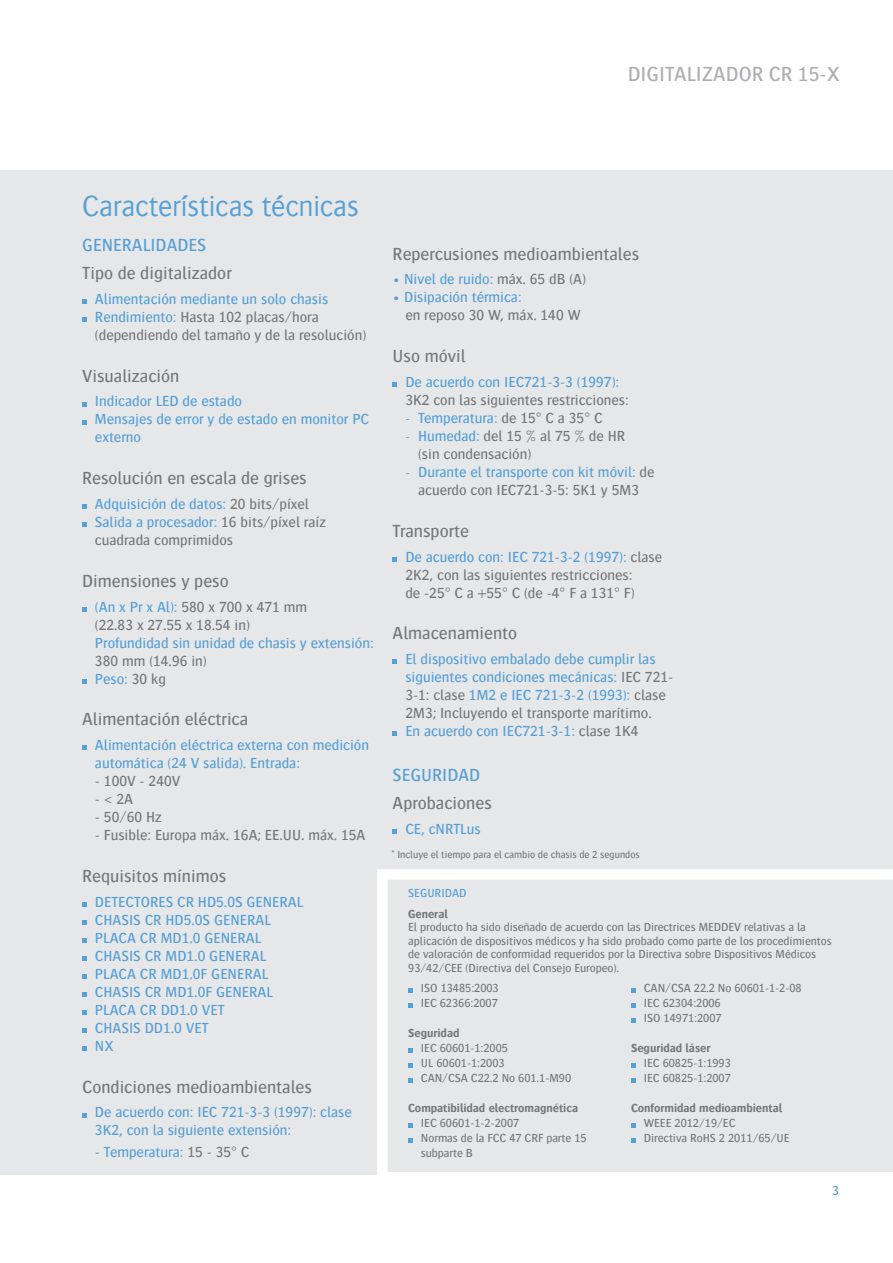
<style>
.page{position:relative;width:893px;height:1263px;background:#fff}
.page>*{position:absolute;margin:0;border:0;box-sizing:border-box;transform-origin:0 0}
.t1{font:300 30px "Bosis For Agfa";letter-spacing:-.005em;color:#56a0d5}
.t2{font:500 21px "Bosis For Agfa";color:#aeafb3}
.t3{font:500 18px "Bosis For Agfa";color:#76787b}
.t4{font:500 18px "Bosis For Agfa";color:#56a0d5}
.t5{font:500 15px/18px "Bosis For Agfa";color:#56a0d5}
.t6{font:500 15px/18px "Bosis For Agfa";color:#76787b}
.t7{font:500 13.5px "Bosis For Agfa";color:#56a0d5}
.t8{font:500 12px/15px "Bosis For Agfa";letter-spacing:-.005em;color:#76787b}
.t9{font:700 12px "Bosis For Agfa";letter-spacing:-.005em;color:#76787b}
.t10{font:500 12px "Bosis For Agfa";color:#56a0d5}
.t11{font:500 10.5px "Bosis For Agfa";color:#76787b}
.s1{color:#56a0d5}
.s2{color:#76787b}
.s3{font-size:13.5px}
.s4{font-size:13.5px;color:#56a0d5}
</style>
<div class="page">
<div style="left:0;top:170px;width:893px;height:1004px;background:#e6e7e9"></div>
<svg style="left:82px;top:299px;width:5px;height:5px"></svg>
<svg style="left:82px;top:317px;width:5px;height:5px"></svg>
<svg style="left:82px;top:402px;width:5px;height:4px"></svg>
<svg style="left:82px;top:420px;width:5px;height:4px"></svg>
<svg style="left:82px;top:504px;width:5px;height:5px"></svg>
<svg style="left:82px;top:522px;width:5px;height:5px"></svg>
<svg style="left:82px;top:607px;width:5px;height:4px"></svg>
<svg style="left:82px;top:679px;width:5px;height:4px"></svg>
<svg style="left:82px;top:746px;width:5px;height:4px"></svg>
<svg style="left:82px;top:902px;width:5px;height:5px"></svg>
<svg style="left:82px;top:920px;width:5px;height:5px"></svg>
<svg style="left:82px;top:938px;width:5px;height:5px"></svg>
<svg style="left:82px;top:956px;width:5px;height:5px"></svg>
<svg style="left:82px;top:974px;width:5px;height:5px"></svg>
<svg style="left:82px;top:992px;width:5px;height:5px"></svg>
<svg style="left:82px;top:1010px;width:5px;height:5px"></svg>
<svg style="left:82px;top:1028px;width:5px;height:5px"></svg>
<svg style="left:82px;top:1046px;width:5px;height:5px"></svg>
<svg style="left:82px;top:1113px;width:5px;height:4px"></svg>
<svg style="left:393px;top:382px;width:4px;height:5px"></svg>
<svg style="left:393px;top:557px;width:4px;height:4px"></svg>
<svg style="left:393px;top:660px;width:4px;height:4px"></svg>
<svg style="left:393px;top:732px;width:4px;height:4px"></svg>
<svg style="left:393px;top:829px;width:4px;height:5px"></svg>
<svg style="left:377px;top:869px;width:516px;height:305px"></svg>
<svg style="left:408px;top:988px;width:5px;height:4px"></svg>
<svg style="left:408px;top:1003px;width:5px;height:4px"></svg>
<svg style="left:408px;top:1048px;width:5px;height:4px"></svg>
<svg style="left:408px;top:1063px;width:5px;height:4px"></svg>
<svg style="left:408px;top:1078px;width:5px;height:4px"></svg>
<svg style="left:408px;top:1123px;width:5px;height:4px"></svg>
<svg style="left:408px;top:1138px;width:5px;height:4px"></svg>
<svg style="left:631px;top:988px;width:5px;height:4px"></svg>
<svg style="left:631px;top:1003px;width:5px;height:4px"></svg>
<svg style="left:631px;top:1018px;width:5px;height:4px"></svg>
<svg style="left:631px;top:1063px;width:5px;height:4px"></svg>
<svg style="left:631px;top:1078px;width:5px;height:4px"></svg>
<svg style="left:631px;top:1123px;width:5px;height:4px"></svg>
<svg style="left:631px;top:1138px;width:5px;height:4px"></svg>
<h2 class="t2" style="left:628px;top:63px;width:214px">DIGITALIZADOR CR 15-X</h2>
<h1 class="t1" style="left:82px;top:190px;width:278px">Características técnicas</h1>
<p class="t4" style="left:82px;top:235px;width:126px">GENERALIDADES</p>
<p class="t3" style="left:82px;top:263px;width:151px">Tipo de digitalizador</p>
<p class="t6" style="left:95px;top:290px;width:273px"><span class="s1">Alimentación mediante un solo chasis<br>Rendimiento:</span> Hasta 102 placas/hora (dependiendo del tamaño y de la resolución)</p>
<p class="t3" style="left:82px;top:366px;width:99px">Visualización</p>
<p class="t5" style="left:95px;top:392px;width:276px">Indicador LED de estado<br>Mensajes de error y de estado en monitor PC externo</p>
<p class="t3" style="left:82px;top:469px;width:226px">Resolución en escala de grises</p>
<p class="t6" style="left:95px;top:495px;width:233px"><span class="s1">Adquisición de datos:</span> 20 bits/píxel<br><span class="s1">Salida a procesador:</span> 16 bits/píxel raíz cuadrada comprimidos</p>
<p class="t3" style="left:82px;top:571px;width:148px">Dimensiones y peso</p>
<p class="t6" style="left:95px;top:597px;width:214px"><span class="s1">(An x Pr x Al):</span> 580 x 700 x 471 mm (22.83 x 27.55 x 18.54 in)</p>
<p class="t5" style="left:95px;top:633px;width:280px">Profundidad sin unidad de chasis y extensión:</p>
<p class="t6" style="left:95px;top:651px;width:113px">380 mm (14.96 in)<br><span class="s1">Peso:</span> 30 kg</p>
<p class="t3" style="left:82px;top:710px;width:168px">Alimentación eléctrica</p>
<p class="t5" style="left:95px;top:736px;width:276px">Alimentación eléctrica externa con medición automática (24 V salida). Entrada:</p>
<p class="t6" style="left:95px;top:772px;width:87px">- 100V - 240V</p>
<p class="t6" style="left:95px;top:790px;width:40px">- &lt; 2A</p>
<p class="t6" style="left:95px;top:808px;width:68px">- 50/60 Hz</p>
<p class="t6" style="left:95px;top:826px;width:272px">- Fusible: Europa máx. 16A; EE.UU. máx. 15A</p>
<p class="t3" style="left:82px;top:866px;width:146px">Requisitos mínimos</p>
<p class="t5" style="left:95px;top:893px;width:210px">DETECTORES CR HD5.0S GENERAL<br>CHASIS CR HD5.0S GENERAL<br>PLACA CR MD1.0 GENERAL<br>CHASIS CR MD1.0 GENERAL<br>PLACA CR MD1.0F GENERAL<br>CHASIS CR MD1.0F GENERAL<br>PLACA CR DD1.0 VET<br>CHASIS DD1.0 VET<br>NX</p>
<p class="t3" style="left:82px;top:1077px;width:231px">Condiciones medioambientales</p>
<p class="t5" style="left:95px;top:1103px;width:258px">De acuerdo con: IEC 721-3-3 (1997): clase<br>3K2, con la siguiente extensión:</p>
<p class="t5" style="left:95px;top:1143px;width:156px">- Temperatura: <span class="s2">15 - 35° C</span></p>
<p class="t3" style="left:393px;top:244px;width:248px">Repercusiones medioambientales</p>
<p class="t5" style="left:393px;top:270px;width:195px">• Nivel de ruido: <span class="s2">máx. 65 dB (A)</span></p>
<p class="t5" style="left:393px;top:288px;width:131px">• Disipación térmica:</p>
<p class="t6" style="left:405px;top:306px;width:177px">en reposo 30 W, máx. 140 W</p>
<p class="t3" style="left:393px;top:347px;width:75px">Uso móvil</p>
<p class="t5" style="left:405px;top:373px;width:215px">De acuerdo con IEC721-3-3 (1997):</p>
<p class="t6" style="left:405px;top:391px;width:225px">3K2 con las siguientes restricciones:</p>
<p class="t5" style="left:405px;top:409px;width:199px"><span class="s3">-</span> Temperatura: <span class="s2">de 15° C a 35° C</span></p>
<p class="t6" style="left:418px;top:427px;width:209px;text-indent:-13px"><span class="s4">-</span> <span class="s1">Humedad:</span> del 15 % al 75 % de HR (sin condensación)</p>
<p class="t5" style="left:405px;top:463px;width:251px;text-align:center"><span class="s3">-</span> Durante el transporte con kit móvil: <span class="s2">de acuerdo con IEC721-3-5: 5K1 y 5M3</span></p>
<p class="t3" style="left:393px;top:521px;width:78px">Transporte</p>
<p class="t6" style="left:405px;top:547px;width:258px"><span class="s1">De acuerdo con: IEC 721-3-2 (1997):</span> clase<br>2K2, con las siguientes restricciones:<br>de -25° C a +55° C (de -4° F a 131° F)</p>
<p class="t3" style="left:393px;top:624px;width:126px">Almacenamiento</p>
<p class="t5" style="left:405px;top:650px;width:269px">El dispositivo embalado debe cumplir las siguientes condiciones mecánicas: <span class="s2">IEC 721- 3-1: clase</span> 1M2 e IEC 721-3-2 (1993): <span class="s2">clase 2M3; Incluyendo el transporte marítimo.<br></span>En acuerdo con IEC721-3-1: <span class="s2">clase 1K4</span></p>
<p class="t4" style="left:393px;top:765px;width:89px">SEGURIDAD</p>
<p class="t3" style="left:393px;top:794px;width:101px">Aprobaciones</p>
<p class="t5" style="left:405px;top:820px;width:77px">CE, cNRTLus</p>
<p class="t11" style="left:391px;top:849px;width:250px">* Incluye el tiempo para el cambio de chasis de 2 segundos</p>
<p class="t10" style="left:408px;top:887px;width:60px">SEGURIDAD</p>
<p class="t9" style="left:408px;top:907px;width:41px">General</p>
<p class="t8" style="left:408px;top:920px;width:425px;line-height:13.5px">El producto ha sido diseñado de acuerdo con las Directrices MEDDEV relativas a la aplicación de dispositivos médicos y ha sido probado como parte de los procedimientos de valoración de conformidad requeridos por la Directiva sobre Dispositivos Médicos 93/42/CEE (Directiva del Consejo Europeo).</p>
<p class="t8" style="left:421px;top:981px;width:79px">ISO 13485:2003<br>IEC 62366:2007</p>
<p class="t9" style="left:408px;top:1027px;width:53px">Seguridad</p>
<p class="t8" style="left:421px;top:1041px;width:152px">IEC 60601-1:2005<br>UL 60601-1:2003<br>CAN/CSA C22.2 No 601.1-M90</p>
<p class="t9" style="left:408px;top:1102px;width:171px">Compatibilidad electromagnética</p>
<p class="t8" style="left:421px;top:1116px;width:167px">IEC 60601-1-2-2007<br>Normas de la FCC 47 CRF parte 15 subparte B</p>
<p class="t8" style="left:644px;top:981px;width:159px">CAN/CSA 22.2 No 60601-1-2-08<br>IEC 62304:2006<br>ISO 14971:2007</p>
<p class="t9" style="left:631px;top:1042px;width:81px">Seguridad láser</p>
<p class="t8" style="left:644px;top:1056px;width:89px">IEC 60825-1:1993<br>IEC 60825-1:2007</p>
<p class="t9" style="left:631px;top:1102px;width:153px">Conformidad medioambiental</p>
<p class="t8" style="left:644px;top:1116px;width:147px">WEEE 2012/19/EC<br>Directiva RoHS 2 2011/65/UE</p>
<p class="t7" style="left:832px;top:1184px;width:8px">3</p>
</div>
